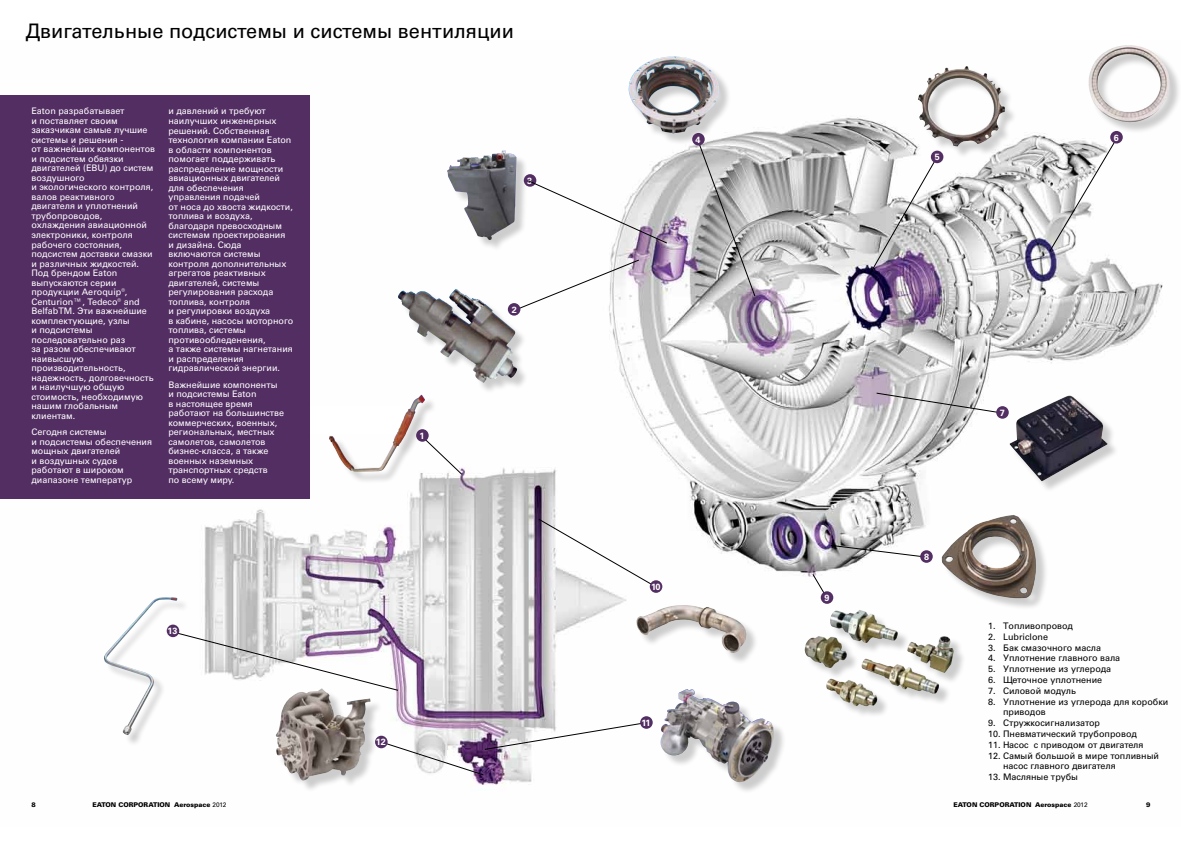
<style>
.page{position:relative;width:1181px;height:843px;background:#fff}
.page>*{position:absolute;margin:0;border:0;box-sizing:border-box;transform-origin:0 0}
.t1{font:20px "Univers Cyr";color:#000}
.t2{font:9px/9.5px "Univers Cyr";color:#fff}
.t3{font:9px/10.8px "Univers Cyr";color:#000}
.t4{font:700 9px "Univers";letter-spacing:-.03em;color:#fff}
.t5{font:900 6.5px "Univers";color:#000}
.s1{font-weight:400}
</style>
<div class="page">
<img style="left:204px;top:66px;width:959px;height:719px">
<div style="left:400px;top:291px;width:129px;height:104px;background:#000;opacity:.2"></div>
<img style="left:398px;top:289px;width:119px;height:94px">
<div style="left:449px;top:152px;width:79px;height:100px;background:#000;opacity:.2"></div>
<img style="left:447px;top:151px;width:68px;height:89px">
<div style="left:106px;top:598px;width:83px;height:149px;background:#000;opacity:.2"></div>
<img style="left:104px;top:597px;width:74px;height:138px">
<div style="left:296px;top:406px;width:120px;height:27px;background:#fff"></div>
<div style="left:331px;top:397px;width:106px;height:87px;background:#000;opacity:.2"></div>
<img style="left:329px;top:395px;width:96px;height:76px">
<svg style="left:513px;top:259px;width:126px;height:52px"></svg>
<svg style="left:421px;top:435px;width:41px;height:40px"></svg>
<svg style="left:175px;top:632px;width:224px;height:58px"></svg>
<div style="left:524px;top:174px;width:12px;height:13px;background:#532e63;border-radius:50%"></div>
<div style="left:508px;top:303px;width:12px;height:12px;background:#532e63;border-radius:50%"></div>
<div style="left:416px;top:429px;width:13px;height:12px;background:#532e63;border-radius:50%"></div>
<div style="left:167px;top:624px;width:12px;height:13px;background:#532e63;border-radius:50%"></div>
<div style="left:0;top:95px;width:309px;height:404px;background:#532e63"></div>
<div style="left:630px;top:58px;width:102px;height:88px;background:#000;opacity:.2"></div>
<img style="left:627px;top:56px;width:96px;height:78px">
<div style="left:1090px;top:47px;width:91px;height:88px;background:#000;opacity:.2"></div>
<img style="left:1086px;top:45px;width:85px;height:79px">
<div style="left:1011px;top:397px;width:108px;height:96px;background:#000;opacity:.2"></div>
<img style="left:1009px;top:395px;width:99px;height:86px">
<div style="left:920px;top:68px;width:97px;height:91px;background:#000;opacity:.2"></div>
<img style="left:918px;top:67px;width:87px;height:79px">
<div style="left:806px;top:611px;width:160px;height:107px;background:#000;opacity:.2"></div>
<img style="left:803px;top:609px;width:136px;height:59px">
<div style="left:638px;top:606px;width:121px;height:59px;background:#000;opacity:.2"></div>
<img style="left:636px;top:605px;width:112px;height:49px">
<div style="left:662px;top:691px;width:124px;height:103px;background:#000;opacity:.2"></div>
<img style="left:659px;top:689px;width:115px;height:94px">
<div style="left:943px;top:516px;width:106px;height:94px;background:#000;opacity:.2"></div>
<img style="left:941px;top:514px;width:96px;height:84px">
<svg style="left:528px;top:180px;width:139px;height:64px"></svg>
<svg style="left:538px;top:518px;width:119px;height:70px"></svg>
<svg style="left:812px;top:573px;width:16px;height:27px"></svg>
<svg style="left:830px;top:544px;width:98px;height:13px"></svg>
<svg style="left:876px;top:392px;width:127px;height:21px"></svg>
<svg style="left:1049px;top:137px;width:69px;height:115px"></svg>
<svg style="left:869px;top:157px;width:68px;height:118px"></svg>
<svg style="left:697px;top:140px;width:58px;height:157px;background:#b3b3b3"></svg>
<div style="left:692px;top:133px;width:13px;height:12px;background:#532e63;border-radius:50%"></div>
<div style="left:931px;top:151px;width:12px;height:12px;background:#532e63;border-radius:50%"></div>
<div style="left:1110px;top:131px;width:13px;height:12px;background:#532e63;border-radius:50%"></div>
<div style="left:996px;top:406px;width:13px;height:12px;background:#532e63;border-radius:50%"></div>
<div style="left:920px;top:550px;width:13px;height:12px;background:#532e63;border-radius:50%"></div>
<div style="left:821px;top:591px;width:12px;height:12px;background:#532e63;border-radius:50%"></div>
<div style="left:650px;top:580px;width:12px;height:12px;background:#532e63;border-radius:50%"></div>
<div style="left:640px;top:716px;width:13px;height:12px;background:#532e63;border-radius:50%"></div>
<div style="left:278px;top:690px;width:105px;height:102px;background:#000;opacity:.2"></div>
<img style="left:276px;top:690px;width:95px;height:90px">
<svg style="left:384px;top:721px;width:264px;height:54px"></svg>
<div style="left:375px;top:735px;width:13px;height:13px;background:#532e63;border-radius:50%"></div>
<h1 class="t1" style="left:26px;top:19px;width:490px">Двигательные подсистемы и системы вентиляции</h1>
<p class="t2" style="left:31px;top:106px;width:125px">Eaton разрабатывает<br>и поставляет своим заказчикам самые лучшие системы и решения -<br>от важнейших компонентов и подсистем обвязки двигателей (EBU) до систем воздушного<br>и экологического контроля, валов реактивного двигателя и уплотнений трубопроводов, охлаждения авиационной электроники, контроля рабочего состояния, подсистем доставки смазки и различных жидкостей.<br>Под брендом Eaton выпускаются серии продукции Aeroquip®,<br>Centurion™, Tedeco® and<br>BelfabTM. Эти важнейшие комплектующие, узлы<br>и подсистемы последовательно раз<br>за разом обеспечивают наивысшую производительность, надежность, долговечность и наилучшую общую стоимость, необходимую нашим глобальным клиентам.</p>
<p class="t2" style="left:31px;top:427px;width:122px">Сегодня системы<br>и подсистемы обеспечения мощных двигателей<br>и воздушных судов работают в широком диапазоне температур</p>
<p class="t2" style="left:168px;top:106px;width:126px">и давлений и требуют наилучших инженерных решений. Собственная технология компании Eaton в области компонентов помогает поддерживать распределение мощности авиационных двигателей для обеспечения управления подачей<br>от носа до хвоста жидкости, топлива и воздуха, благодаря превосходным системам проектирования<br>и дизайна. Сюда включаются системы контроля дополнительных агрегатов реактивных двигателей, системы регулирования расхода топлива, контроля<br>и регулировки воздуха<br>в кабине, насосы моторного топлива, системы противообледенения,<br>а также системы нагнетания и распределения гидравлической энергии.</p>
<p class="t2" style="left:168px;top:379px;width:117px">Важнейшие компоненты и подсистемы Eaton<br>в настоящее время работают на большинстве коммерческих, военных, региональных, местных самолетов, самолетов бизнес-класса, а также военных наземных транспортных средств<br>по всему миру.</p>
<p class="t4" style="left:419px;top:430px;width:7px">1</p>
<p class="t4" style="left:527px;top:175px;width:7px">3</p>
<p class="t4" style="left:512px;top:304px;width:7px">2</p>
<p class="t4" style="left:168px;top:625px;width:12px">13</p>
<p class="t5" style="left:31px;top:800px;width:6px">8</p>
<p class="t5" style="left:92px;top:800px;width:136px">EATON CORPORATION AEROSPACE <span class="s1">2012</span></p>
<p class="t4" style="left:376px;top:736px;width:12px">12</p>
<p class="t4" style="left:695px;top:134px;width:7px">4</p>
<p class="t4" style="left:651px;top:582px;width:11px">10</p>
<p class="t4" style="left:641px;top:717px;width:11px">11</p>
<p class="t4" style="left:935px;top:152px;width:7px">5</p>
<p class="t4" style="left:1114px;top:133px;width:7px">6</p>
<p class="t4" style="left:824px;top:592px;width:7px">9</p>
<p class="t4" style="left:1000px;top:407px;width:7px">7</p>
<p class="t4" style="left:924px;top:551px;width:7px">8</p>
<p class="t3" style="left:988px;top:620px;width:87px">1. Топливопровод</p>
<p class="t3" style="left:988px;top:631px;width:62px">2. Lubriclone</p>
<p class="t3" style="left:988px;top:641px;width:114px">3. Бак смазочного масла</p>
<p class="t3" style="left:988px;top:652px;width:134px">4. Уплотнение главного вала</p>
<p class="t3" style="left:988px;top:663px;width:125px">5. Уплотнение из углерода</p>
<p class="t3" style="left:988px;top:674px;width:116px">6. Щеточное уплотнение</p>
<p class="t3" style="left:988px;top:685px;width:90px">7. Силовой модуль</p>
<p class="t3" style="left:1003px;top:695px;width:167px;text-indent:-15px">8. Уплотнение из углерода для коробки приводов</p>
<p class="t3" style="left:988px;top:717px;width:114px">9. Стружкосигнализатор</p>
<p class="t3" style="left:988px;top:728px;width:150px">10. Пневматический трубопровод</p>
<p class="t3" style="left:988px;top:739px;width:157px">11. Насос с приводом от двигателя</p>
<p class="t3" style="left:1003px;top:749px;width:158px;text-indent:-15px">12. Самый большой в мире топливный насос главного двигателя</p>
<p class="t3" style="left:988px;top:771px;width:92px">13. Масляные трубы</p>
<p class="t5" style="left:953px;top:800px;width:136px">EATON CORPORATION AEROSPACE <span class="s1">2012</span></p>
<p class="t5" style="left:1146px;top:800px;width:6px">9</p>
</div>
